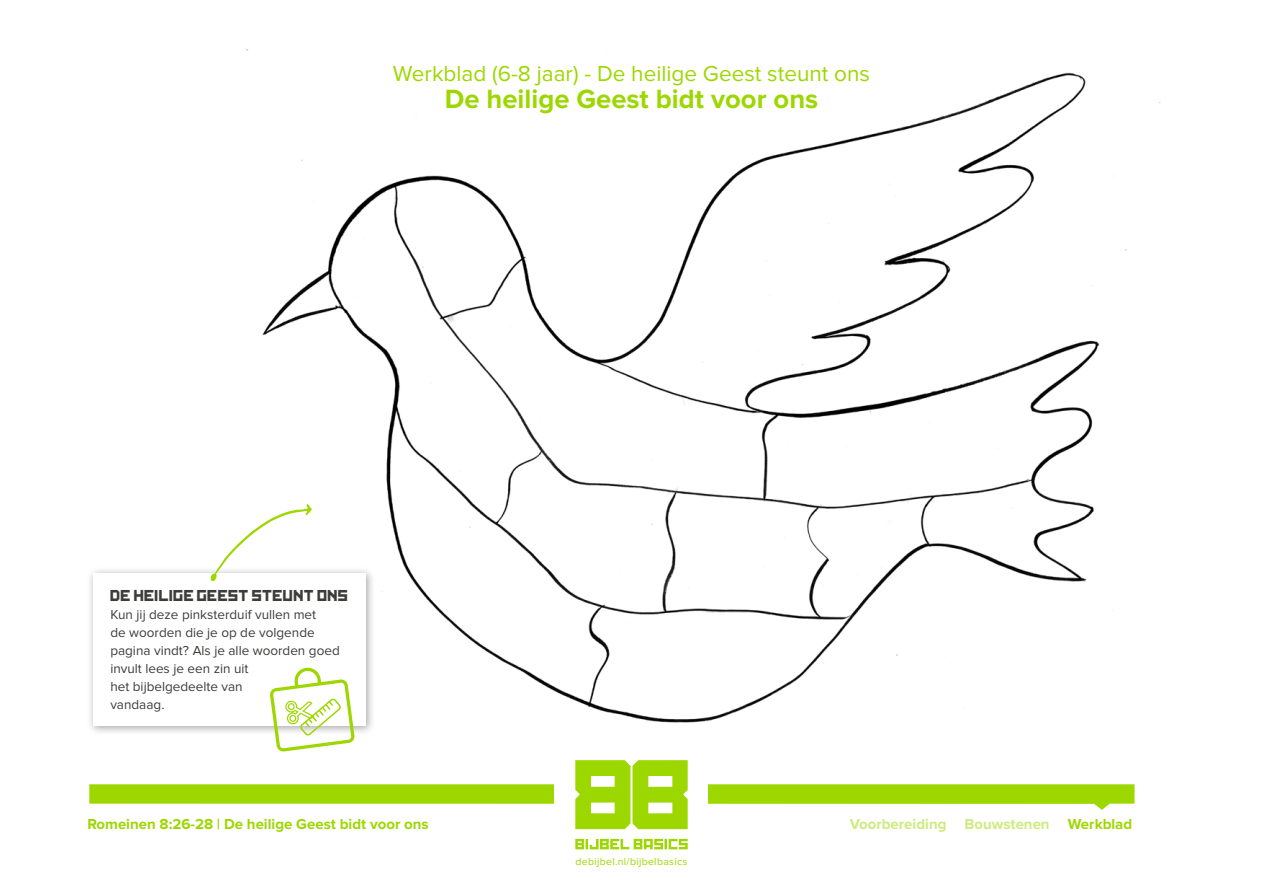
<style>
.page{position:relative;width:1263px;height:893px;background:#fff}
.page>*{position:absolute;margin:0;border:0;box-sizing:border-box;transform-origin:0 0}
.t1{font:700 27.3px "Proxima Nova";color:#9dd700}
.t2{font:22.5px "Proxima Nova";color:#9dd700}
.t3{font:700 15px "Proxima Nova";color:#9dd700}
.t4{font:700 15px "Proxima Nova";color:#ceeb80}
.t5{font:15px "Kremlin";color:#3c3c3b}
.t6{font:13.5px/18px "Proxima Nova";color:#3c3c3b}
.t7{font:10.5px "Proxima Nova";letter-spacing:.03em;color:#9dd700}
.s1{color:#9dd700}
</style>
<div class="page">
<img style="left:245px;top:48px;width:916px;height:690px">
<svg style="left:575px;top:839px;width:113px;height:10px"></svg>
<svg style="left:89px;top:760px;width:1045px;height:69px"></svg>
<div style="left:87px;top:566px;width:288px;height:170px;background:#000;opacity:.35"></div>
<div style="left:93px;top:573px;width:273px;height:153px;background:#fff"></div>
<svg style="left:270px;top:668px;width:84px;height:83px"></svg>
<svg style="left:210px;top:504px;width:102px;height:77px"></svg>
<h2 class="t2" style="left:393px;top:63px;width:479px">Werkblad (6-8 jaar) - De heilige Geest steunt ons</h2>
<h1 class="t1" style="left:445px;top:87px;width:375px">De heilige Geest bidt voor ons</h1>
<p class="t5" style="left:110px;top:590px;width:240px">DE HEILIGE GEEST STEUNT ONS</p>
<p class="t6" style="left:110px;top:606px;width:231px">Kun jij deze pinksterduif vullen met<br>de woorden die je op de volgende pagina vindt? Als je alle woorden goed invult lees je een zin uit<br>het bijbelgedeelte van<br>vandaag.</p>
<p class="t3" style="left:87px;top:817px;width:343px">Romeinen 8:26-28 | De heilige Geest bidt voor ons</p>
<p class="t7" style="left:575px;top:856px;width:113px">debijbel.nl/bijbelbasics</p>
<p class="t4" style="left:850px;top:817px;width:284px">Voorbereiding Bouwstenen <span class="s1">Werkblad</span></p>
</div>
